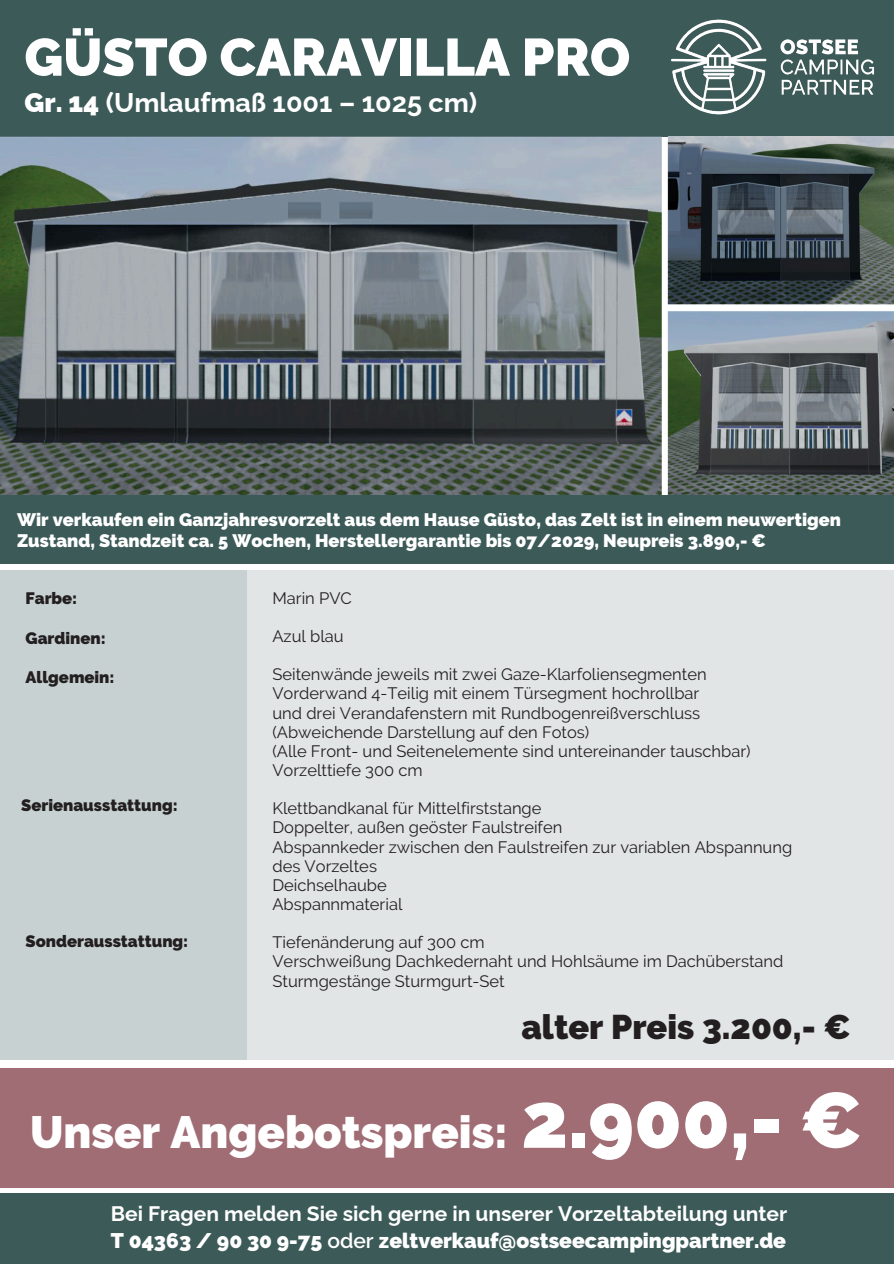
<style>
.page{position:relative;width:894px;height:1264px;background:#fff}
.page>*{position:absolute;margin:0;border:0;box-sizing:border-box;transform-origin:0 0}
.t1{font:900 78px "Raleway";color:#fff}
.t2{font:900 52.5px "Raleway";color:#fff}
.t3{font:900 45px "Raleway";color:#fff}
.t4{font:900 34.2px "Raleway";color:#231f20}
.t5{font:700 27px "Raleway";color:#fff}
.t6{font:700 21px/27px "Raleway";color:#fff}
.t7{font:900 18px/21.5px "Raleway";color:#fff}
.t8{font:16.5px/19.2px "Raleway";color:#231f20}
.t9{font:900 16.5px "Raleway";color:#231f20}
.s1{font-weight:900}
.s2{font-weight:600}
</style>
<div class="page">
<div style="left:0;top:0;width:893px;height:137px;background:#3b5a58"></div>
<div style="left:247px;top:570px;width:646px;height:489px;background:#e1e5e5"></div>
<div style="left:0;top:570px;width:247px;height:489px;background:#c8d1d2"></div>
<div style="left:0;top:1193px;width:893px;height:70px;background:#3b5a58"></div>
<img style="left:671px;top:19px;width:203px;height:96px">
<img style="left:0;top:137px;width:893px;height:359px">
<div style="left:0;top:496px;width:893px;height:68px;background:#3b5a58"></div>
<div style="left:0;top:1068px;width:893px;height:119px;background:#a06d75"></div>
<p class="t2" style="left:24px;top:26px;width:607px">GÜSTO CARAVILLA PRO</p>
<p class="t5" style="left:24px;top:86px;width:454px"><span class="s1">Gr. 14</span> (Umlaufmaß 1001 – 1025 cm)</p>
<h3 class="t7" style="left:17px;top:509px;width:825px">Wir verkaufen ein Ganzjahresvorzelt aus dem Hause Güsto, das Zelt ist in einem neuwertigen<br>Zustand, Standzeit ca. 5 Wochen, Herstellergarantie bis 07/2029, Neupreis 3.890,- €</h3>
<p class="t9" style="left:26px;top:588px;width:53px">Farbe:</p>
<p class="t9" style="left:26px;top:628px;width:82px">Gardinen:</p>
<p class="t9" style="left:26px;top:667px;width:90px">Allgemein:</p>
<h6 class="t9" style="left:21px;top:796px;width:158px">Serienausstattung:</h6>
<h6 class="t9" style="left:26px;top:931px;width:164px">Sonderausstattung:</h6>
<h6 class="t8" style="left:272px;top:588px;width:81px">Marin PVC</h6>
<h6 class="t8" style="left:272px;top:626px;width:73px">Azul blau</h6>
<p class="t8" style="left:272px;top:665px;width:435px">Seitenwände jeweils mit zwei Gaze-Klarfoliensegmenten</p>
<p class="t8" style="left:272px;top:684px;width:428px">Vorderwand 4-Teilig mit einem Türsegment hochrollbar</p>
<p class="t8" style="left:272px;top:703px;width:429px">und drei Verandafenstern mit Rundbogenreißverschluss</p>
<p class="t8" style="left:272px;top:722px;width:318px">(Abweichende Darstellung auf den Fotos)</p>
<p class="t8" style="left:272px;top:741px;width:479px">(Alle Front- und Seitenelemente sind untereinander tauschbar)</p>
<p class="t8" style="left:272px;top:760px;width:152px">Vorzelttiefe 300 cm</p>
<p class="t8" style="left:272px;top:798px;width:270px">Klettbandkanal für Mittelfirststange</p>
<p class="t8" style="left:272px;top:818px;width:291px">Doppelter, außen geöster Faulstreifen</p>
<p class="t8" style="left:272px;top:837px;width:521px">Abspannkeder zwischen den Faulstreifen zur variablen Abspannung</p>
<p class="t8" style="left:272px;top:856px;width:106px">des Vorzeltes</p>
<p class="t8" style="left:272px;top:875px;width:116px">Deichselhaube</p>
<p class="t8" style="left:272px;top:894px;width:131px">Abspannmaterial</p>
<p class="t8" style="left:272px;top:932px;width:214px">Tiefenänderung auf 300 cm</p>
<p class="t8" style="left:272px;top:951px;width:512px">Verschweißung Dachkedernaht und Hohlsäume im Dachüberstand<br>Sturmgestänge Sturmgurt-Set</p>
<h5 class="t4" style="left:521px;top:1006px;width:331px">alter Preis 3.200,- €</h5>
<h1 class="t3" style="left:30px;top:1105px;width:479px">Unser Angebotspreis:</h1>
<h2 class="t1" style="left:521px;top:1074px;width:342px">2.900,- €</h2>
<p class="t6" style="left:111px;top:1200px;width:677px">Bei Fragen melden Sie sich gerne in unserer Vorzeltabteilung unter<br><span class="s1">T 04363 / 90 30 9-75</span> <span class="s2">oder</span> <span class="s1">zeltverkauf@ostseecampingpartner.de</span></p>
</div>
